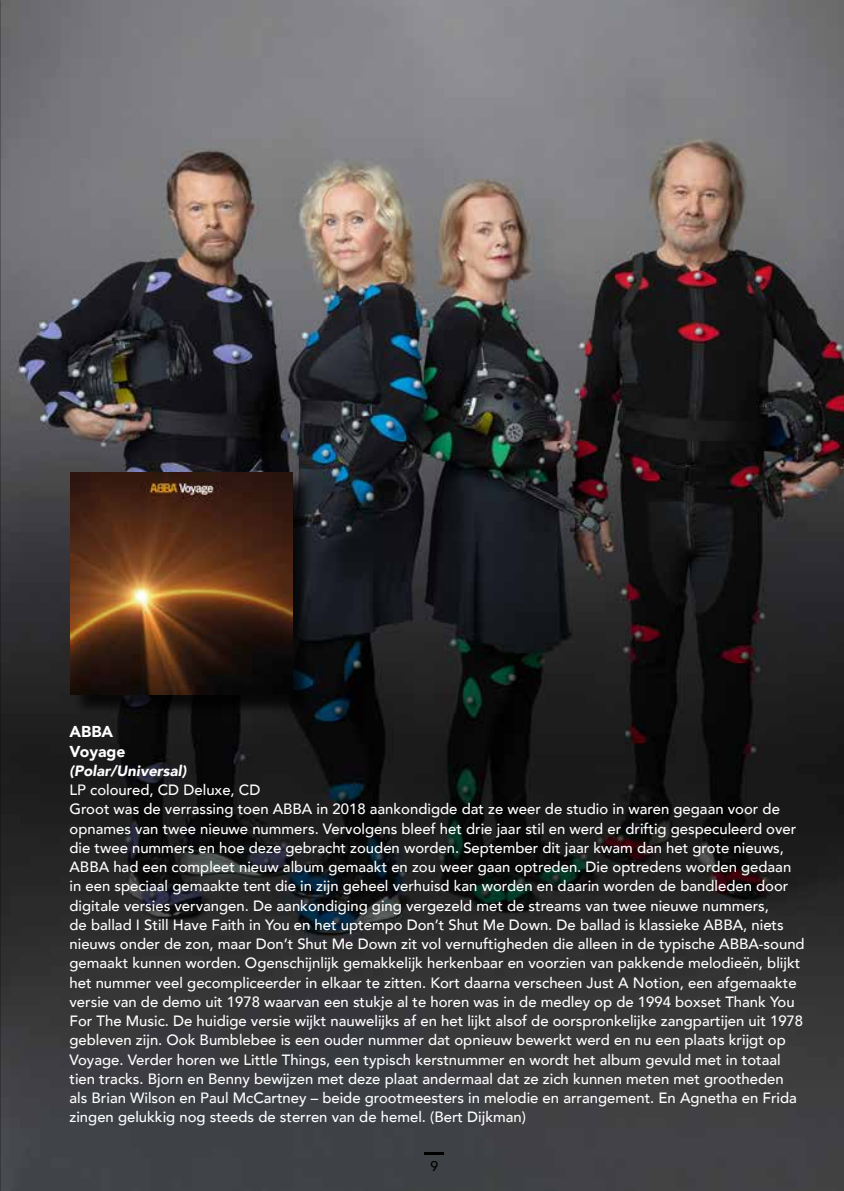
<style>
.page{position:relative;width:844px;height:1191px;background:#fff}
.page>*{position:absolute;margin:0;border:0;box-sizing:border-box;transform-origin:0 0}
.t1{font:900 15.75px/19.2px "Avenir";color:#fff}
.t2{font:500 14.88px/19.2px "Avenir";color:#fff}
.t3{font:italic 900 14.88px "Avenir";color:#fff}
.t4{font:500 14px "Avenir";color:#000}
</style>
<div class="page">
<img style="left:0;top:0;width:843px;height:1191px">
<div style="left:73px;top:475px;width:241px;height:240px;background:#000;opacity:.75"></div>
<img style="left:70px;top:472px;width:222px;height:222px">
<svg style="left:19px;top:0;width:11px;height:8px"></svg>
<hr style="left:424px;top:1151px;width:20px;height:3px;background:#000">
<p class="t1" style="left:69px;top:722px;width:58px">ABBA<br>Voyage</p>
<p class="t3" style="left:69px;top:758px;width:118px">(Polar/Universal)</p>
<p class="t2" style="left:69px;top:779px;width:736px">LP coloured, CD Deluxe, CD<br>Groot was de verrassing toen ABBA in 2018 aankondigde dat ze weer de studio in waren gegaan voor de opnames van twee nieuwe nummers. Vervolgens bleef het drie jaar stil en werd er driftig gespeculeerd over die twee nummers en hoe deze gebracht zouden worden. September dit jaar kwam dan het grote nieuws, ABBA had een compleet nieuw album gemaakt en zou weer gaan optreden. Die optredens worden gedaan in een speciaal gemaakte tent die in zijn geheel verhuisd kan worden en daarin worden de bandleden door digitale versies vervangen. De aankondiging ging vergezeld met de streams van twee nieuwe nummers,<br>de ballad I Still Have Faith in You en het uptempo Don’t Shut Me Down. De ballad is klassieke ABBA, niets nieuws onder de zon, maar Don’t Shut Me Down zit vol vernuftigheden die alleen in de typische ABBA-sound gemaakt kunnen worden. Ogenschijnlijk gemakkelijk herkenbaar en voorzien van pakkende melodieën, blijkt het nummer veel gecompliceerder in elkaar te zitten. Kort daarna verscheen Just A Notion, een afgemaakte versie van de demo uit 1978 waarvan een stukje al te horen was in de medley op de 1994 boxset Thank You For The Music. De huidige versie wijkt nauwelijks af en het lijkt alsof de oorspronkelijke zangpartijen uit 1978 gebleven zijn. Ook Bumblebee is een ouder nummer dat opnieuw bewerkt werd en nu een plaats krijgt op Voyage. Verder horen we Little Things, een typisch kerstnummer en wordt het album gevuld met in totaal tien tracks. Bjorn en Benny bewijzen met deze plaat andermaal dat ze zich kunnen meten met grootheden als Brian Wilson en Paul McCartney – beide grootmeesters in melodie en arrangement. En Agnetha en Frida zingen gelukkig nog steeds de sterren van de hemel. (Bert Dijkman)</p>
<p class="t4" style="left:430px;top:1154px;width:9px">9</p>
</div>
